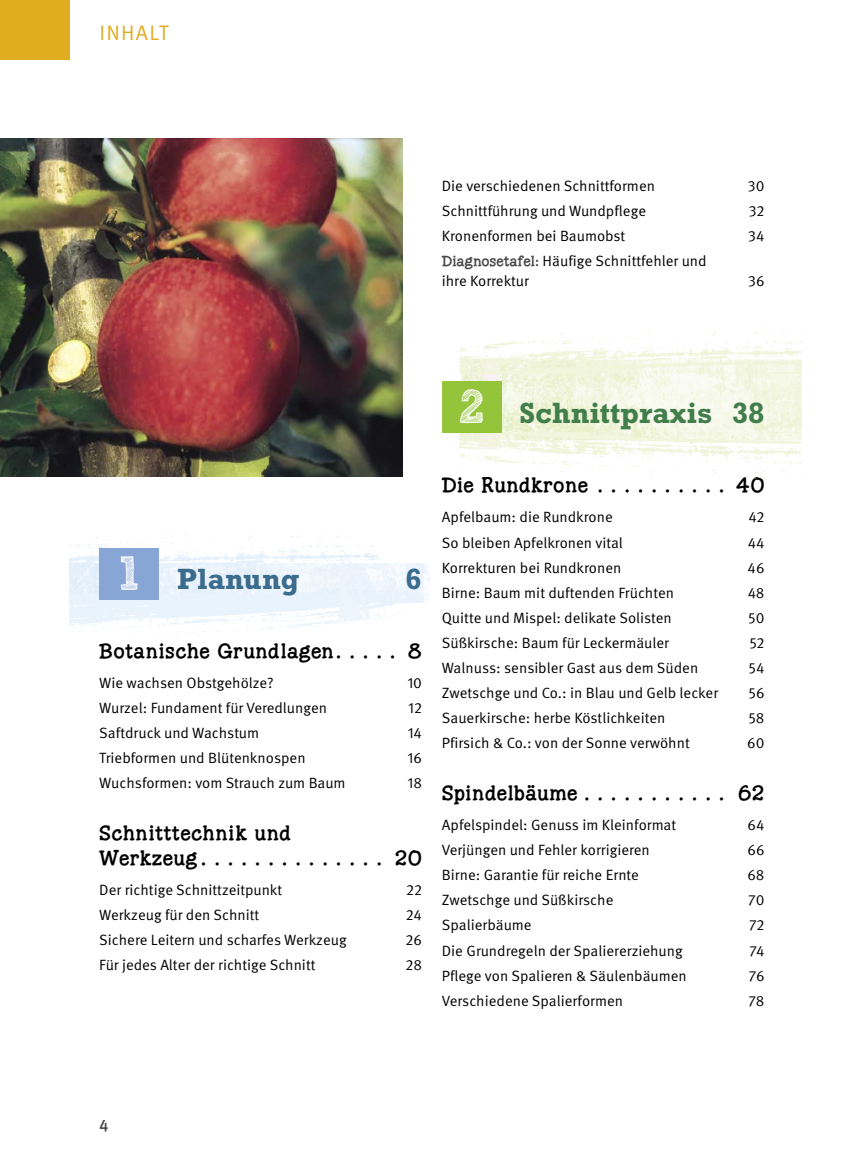
<style>
.page{position:relative;width:844px;height:1166px;background:#fff}
.page>*{position:absolute;margin:0;border:0;box-sizing:border-box;transform-origin:0 0}
.t1{font:700 29.75px "Rockwell Std";color:#417e4c}
.t2{font:700 29.75px "Rockwell Std";color:#3b6b8d}
.t3{font:700 21px/24.5px "Hunniwell";letter-spacing:.02em;color:#000}
.t4{font:21px "Meta OT Norm";letter-spacing:.06em;color:#e0ad20}
.t5{font:500 16.62px "Meta OT";color:#484848}
.t6{font:14.88px/20.1px "Meta OT Norm";color:#000}
.s1{font-family:"Hunniwell";font-weight:700;color:#484848}
.s2{font-family:"Sketch Block";font-size:48.3px;color:#fff}
</style>
<div class="page">
<img style="left:498px;top:373px;width:303px;height:59px">
<img style="left:461px;top:373px;width:37px;height:8px">
<img style="left:459px;top:326px;width:342px;height:47px">
<img style="left:459px;top:432px;width:342px;height:47px">
<div style="left:441px;top:381px;width:60px;height:51px;background:#94c43a"></div>
<img style="left:69px;top:563px;width:270px;height:32px">
<img style="left:69px;top:530px;width:304px;height:33px">
<img style="left:339px;top:549px;width:91px;height:69px">
<div style="left:99px;top:549px;width:60px;height:51px;background:#87a5d5"></div>
<div style="left:0;top:0;width:69px;height:60px;background:#e0ad20"></div>
<img style="left:0;top:139px;width:402px;height:337px">
<p class="t4" style="left:99px;top:20px;width:71px">INHALT</p>
<p class="t6" style="left:441px;top:176px;width:215px">Die verschiedenen Schnittformen</p>
<p class="t6" style="left:747px;top:176px;width:18px">30</p>
<p class="t6" style="left:441px;top:201px;width:206px">Schnittführung und Wundpflege</p>
<p class="t6" style="left:748px;top:201px;width:17px">32</p>
<p class="t6" style="left:441px;top:226px;width:185px">Kronenformen bei Baumobst</p>
<p class="t6" style="left:748px;top:226px;width:18px">34</p>
<p class="t6" style="left:441px;top:251px;width:266px"><span class="s1">Diagnosetafel:</span> Häufige Schnittfehler und ihre Korrektur</p>
<p class="t6" style="left:748px;top:271px;width:18px">36</p>
<p class="t2" style="left:119px;top:562px;width:182px"><span class="s2">1</span> Planung</p>
<p class="t2" style="left:405px;top:562px;width:18px">6</p>
<p class="t3" style="left:99px;top:638px;width:324px">Botanische Grundlagen. . . . . 8</p>
<p class="t6" style="left:99px;top:673px;width:176px">Wie wachsen Obstgehölze?</p>
<p class="t6" style="left:407px;top:673px;width:16px">10</p>
<p class="t6" style="left:99px;top:698px;width:229px">Wurzel: Fundament für Veredlungen</p>
<p class="t6" style="left:408px;top:698px;width:15px">12</p>
<p class="t6" style="left:99px;top:723px;width:161px">Saftdruck und Wachstum</p>
<p class="t6" style="left:407px;top:723px;width:16px">14</p>
<p class="t6" style="left:99px;top:748px;width:208px">Triebformen und Blütenknospen</p>
<p class="t6" style="left:407px;top:748px;width:16px">16</p>
<p class="t6" style="left:99px;top:773px;width:248px">Wuchsformen: vom Strauch zum Baum</p>
<p class="t6" style="left:407px;top:773px;width:16px">18</p>
<p class="t3" style="left:99px;top:820px;width:324px">Schnitttechnik und<br>Werkzeug . . . . . . . . . . . . . . 20</p>
<p class="t6" style="left:99px;top:880px;width:184px">Der richtige Schnittzeitpunkt</p>
<p class="t6" style="left:406px;top:880px;width:17px">22</p>
<p class="t6" style="left:99px;top:905px;width:161px">Werkzeug für den Schnitt</p>
<p class="t6" style="left:406px;top:905px;width:18px">24</p>
<p class="t6" style="left:99px;top:930px;width:249px">Sichere Leitern und scharfes Werkzeug</p>
<p class="t6" style="left:405px;top:930px;width:18px">26</p>
<p class="t6" style="left:99px;top:955px;width:218px">Für jedes Alter der richtige Schnitt</p>
<p class="t6" style="left:405px;top:955px;width:18px">28</p>
<p class="t1" style="left:458px;top:395px;width:308px"><span class="s2">2</span> Schnittpraxis 38</p>
<p class="t3" style="left:441px;top:473px;width:324px">Die Rundkrone . . . . . . . . . . 40</p>
<p class="t6" style="left:441px;top:507px;width:172px">Apfelbaum: die Rundkrone</p>
<p class="t6" style="left:748px;top:507px;width:18px">42</p>
<p class="t6" style="left:441px;top:532px;width:182px">So bleiben Apfelkronen vital</p>
<p class="t6" style="left:747px;top:532px;width:18px">44</p>
<p class="t6" style="left:441px;top:557px;width:181px">Korrekturen bei Rundkronen</p>
<p class="t6" style="left:747px;top:557px;width:18px">46</p>
<p class="t6" style="left:441px;top:583px;width:234px">Birne: Baum mit duftenden Früchten</p>
<p class="t6" style="left:747px;top:583px;width:18px">48</p>
<p class="t6" style="left:441px;top:608px;width:231px">Quitte und Mispel: delikate Solisten</p>
<p class="t6" style="left:748px;top:608px;width:18px">50</p>
<p class="t6" style="left:441px;top:633px;width:228px">Süßkirsche: Baum für Leckermäuler</p>
<p class="t6" style="left:749px;top:633px;width:16px">52</p>
<p class="t6" style="left:441px;top:658px;width:258px">Walnuss: sensibler Gast aus dem Süden</p>
<p class="t6" style="left:748px;top:658px;width:17px">54</p>
<p class="t6" style="left:441px;top:683px;width:278px">Zwetschge und Co.: in Blau und Gelb lecker</p>
<p class="t6" style="left:748px;top:683px;width:17px">56</p>
<p class="t6" style="left:441px;top:708px;width:225px">Sauerkirsche: herbe Köstlichkeiten</p>
<p class="t6" style="left:748px;top:708px;width:17px">58</p>
<p class="t6" style="left:441px;top:733px;width:249px">Pfirsich &amp; Co.: von der Sonne verwöhnt</p>
<p class="t6" style="left:747px;top:733px;width:19px">60</p>
<p class="t3" style="left:441px;top:780px;width:324px">Spindelbäume . . . . . . . . . . . 62</p>
<p class="t6" style="left:441px;top:815px;width:236px">Apfelspindel: Genuss im Kleinformat</p>
<p class="t6" style="left:747px;top:815px;width:18px">64</p>
<p class="t6" style="left:441px;top:840px;width:209px">Verjüngen und Fehler korrigieren</p>
<p class="t6" style="left:747px;top:840px;width:19px">66</p>
<p class="t6" style="left:441px;top:865px;width:199px">Birne: Garantie für reiche Ernte</p>
<p class="t6" style="left:747px;top:865px;width:19px">68</p>
<p class="t6" style="left:441px;top:890px;width:173px">Zwetschge und Süßkirsche</p>
<p class="t6" style="left:748px;top:890px;width:18px">70</p>
<p class="t6" style="left:441px;top:915px;width:91px">Spalierbäume</p>
<p class="t6" style="left:749px;top:915px;width:17px">72</p>
<p class="t6" style="left:441px;top:940px;width:242px">Die Grundregeln der Spaliererziehung</p>
<p class="t6" style="left:749px;top:940px;width:17px">74</p>
<p class="t6" style="left:441px;top:965px;width:246px">Pflege von Spalieren &amp; Säulenbäumen</p>
<p class="t6" style="left:748px;top:965px;width:17px">76</p>
<p class="t6" style="left:441px;top:991px;width:183px">Verschiedene Spalierformen</p>
<p class="t6" style="left:748px;top:991px;width:18px">78</p>
<p class="t5" style="left:99px;top:1115px;width:11px">4</p>
</div>
